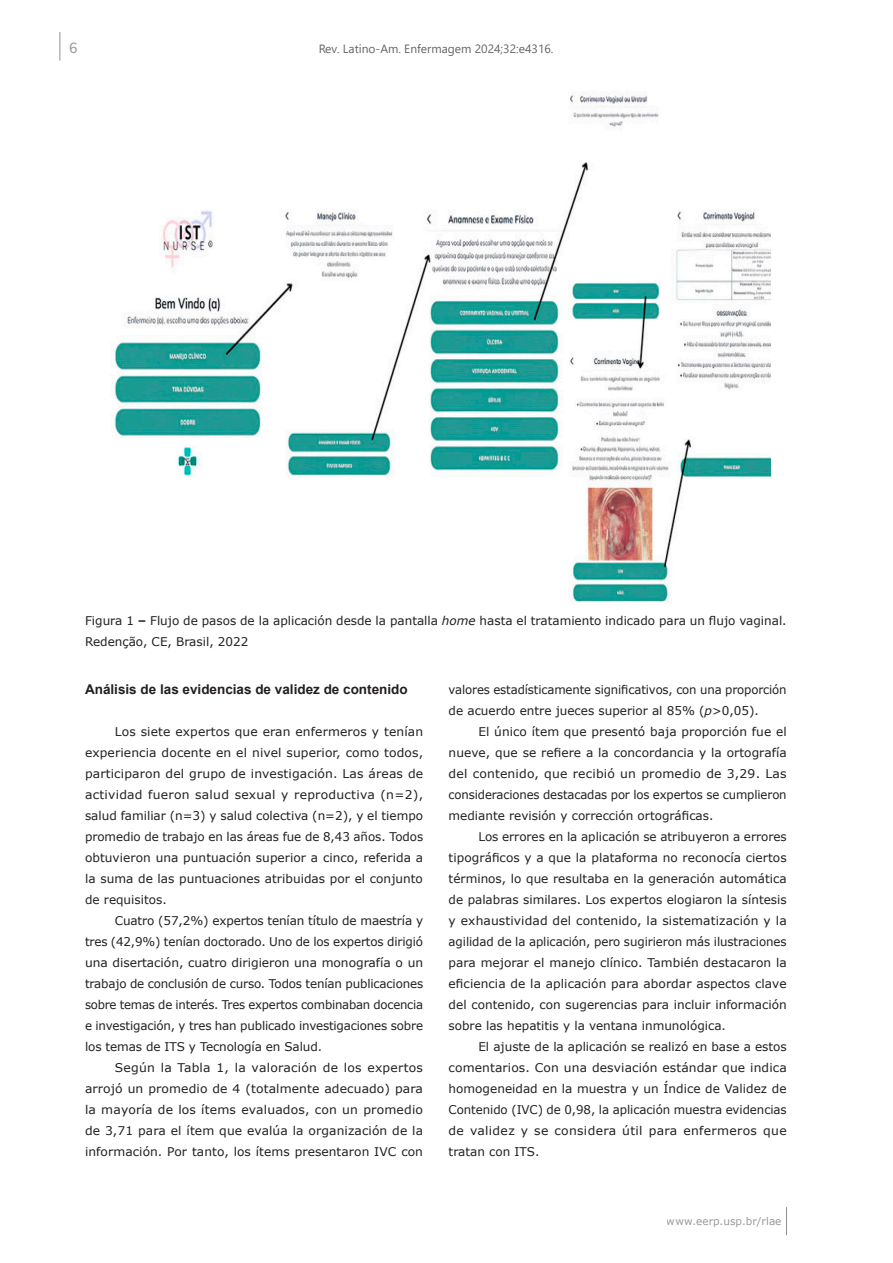
<style>
.page{position:relative;width:893px;height:1263px;background:#fff}
.page>*{position:absolute;margin:0;border:0;box-sizing:border-box;transform-origin:0 0}
.SUB2{font:700 13.5px "Arial";color:#231f20}
.t1{font:13.5px "Geneva";color:#6c6d70}
.Texto{font:12px/21px "Verdana";color:#231f20;text-align:justify}
.Título_de_figura{font:12px/21px "Verdana";color:#231f20}
.t2{font:12px "Segoe UI";color:#231f20}
.t3{font:10.5px "Verdana";color:#6c6d70}
.s1{font-weight:700}
.s2{font-style:italic}
</style>
<div class="page">
<svg style="left:786px;top:1207px;width:1px;height:28px"></svg>
<svg style="left:60px;top:32px;width:1px;height:29px"></svg>
<img style="left:112px;top:92px;width:659px;height:511px">
<p class="t1" style="left:68px;top:40px;width:11px">6</p>
<p class="t2" style="left:318px;top:38px;width:237px">Rev. Latino-Am. Enfermagem 2024;32:e4316.</p>
<p class="Título_de_figura" style="left:85px;top:610px;width:703px">Figura 1 <span class="s1">–</span> Flujo de pasos de la aplicación desde la pantalla <span class="s2">home</span> hasta el tratamiento indicado para un flujo vaginal.<br>Redenção, CE, Brasil, 2022</p>
<p class="SUB2" style="left:85px;top:680px;width:324px">Análisis de las evidencias de validez de contenido</p>
<p class="Texto" style="left:85px;top:721px;width:340px;text-indent:30px">Los siete expertos que eran enfermeros y tenían experiencia docente en el nivel superior, como todos, participaron del grupo de investigación. Las áreas de actividad fueron salud sexual y reproductiva (n=2), salud familiar (n=3) y salud colectiva (n=2), y el tiempo promedio de trabajo en las áreas fue de 8,43 años. Todos obtuvieron una puntuación superior a cinco, referida a la suma de las puntuaciones atribuidas por el conjunto de requisitos.</p>
<p class="Texto" style="left:85px;top:910px;width:340px;text-indent:30px">Cuatro (57,2%) expertos tenían título de maestría y tres (42,9%) tenían doctorado. Uno de los expertos dirigió una disertación, cuatro dirigieron una monografía o un trabajo de conclusión de curso. Todos tenían publicaciones sobre temas de interés. Tres expertos combinaban docencia e investigación, y tres han publicado investigaciones sobre los temas de ITS y Tecnología en Salud.</p>
<p class="Texto" style="left:85px;top:1057px;width:340px;text-indent:30px">Según la Tabla 1, la valoración de los expertos arrojó un promedio de 4 (totalmente adecuado) para la mayoría de los ítems evaluados, con un promedio de 3,71 para el ítem que evalúa la organización de la información. Por tanto, los ítems presentaron IVC con</p>
<p class="Texto" style="left:449px;top:679px;width:340px">valores estadísticamente significativos, con una proporción de acuerdo entre jueces superior al 85% (<span class="s2">p</span>&gt;0,05).</p>
<p class="Texto" style="left:449px;top:721px;width:340px;text-indent:30px">El único ítem que presentó baja proporción fue el nueve, que se refiere a la concordancia y la ortografía del contenido, que recibió un promedio de 3,29. Las consideraciones destacadas por los expertos se cumplieron mediante revisión y corrección ortográficas.</p>
<p class="Texto" style="left:449px;top:826px;width:340px;text-indent:30px">Los errores en la aplicación se atribuyeron a errores tipográficos y a que la plataforma no reconocía ciertos términos, lo que resultaba en la generación automática de palabras similares. Los expertos elogiaron la síntesis y exhaustividad del contenido, la sistematización y la agilidad de la aplicación, pero sugirieron más ilustraciones para mejorar el manejo clínico. También destacaron la eficiencia de la aplicación para abordar aspectos clave del contenido, con sugerencias para incluir información sobre las hepatitis y la ventana inmunológica.</p>
<p class="Texto" style="left:449px;top:1036px;width:340px;text-indent:30px">El ajuste de la aplicación se realizó en base a estos comentarios. Con una desviación estándar que indica homogeneidad en la muestra y un Índice de Validez de Contenido (IVC) de 0,98, la aplicación muestra evidencias de validez y se considera útil para enfermeros que tratan con ITS.</p>
<p class="t3" style="left:667px;top:1214px;width:116px">www.eerp.usp.br/rlae</p>
</div>
